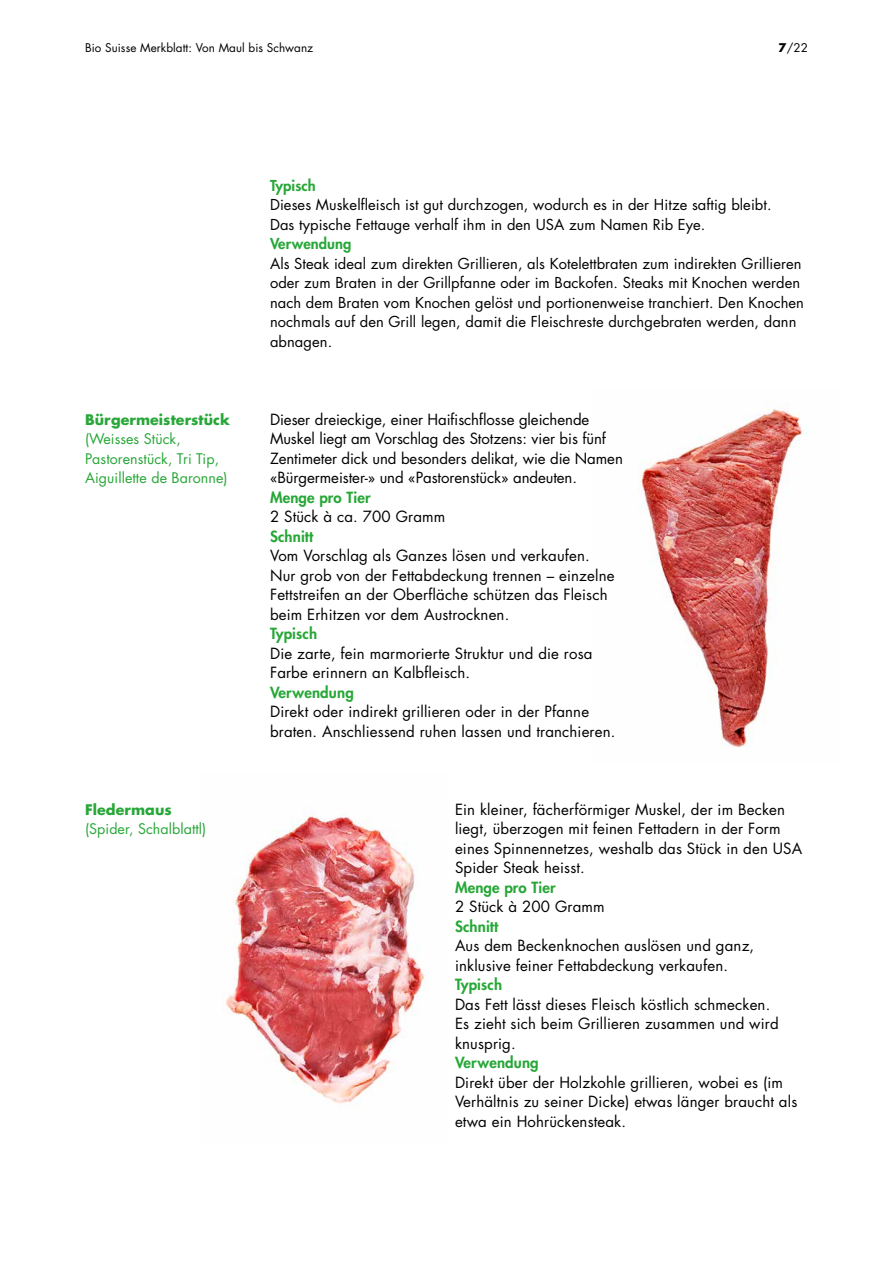
<style>
.page{position:relative;width:893px;height:1263px;background:#fff}
.page>*{position:absolute;margin:0;border:0;box-sizing:border-box;transform-origin:0 0}
.t1{font:15px/19.5px "Futura Std";letter-spacing:.01em;color:#000}
.t2{font:800 15px "Futura Std";letter-spacing:.01em;color:#27a737}
.t3{font:14.7px/19.5px "Futura Std";letter-spacing:.005em;color:#000}
.t4{font:800 14.7px "Futura Std";letter-spacing:.005em;color:#27a737}
.t5{font:14.25px/19.5px "Futura Std";letter-spacing:.005em;color:#27a737}
.t6{font:700 14.25px "Futura Std";letter-spacing:.005em;color:#27a737}
.t7{font:11.7px "Futura Std";letter-spacing:.005em;color:#000}
.s1{font-weight:700}
</style>
<div class="page">
<img style="left:638px;top:409px;width:168px;height:339px">
<img style="left:225px;top:807px;width:201px;height:300px">
<p class="t7" style="left:85px;top:40px;width:230px">Bio Suisse Merkblatt: Von Maul bis Schwanz</p>
<p class="t7" style="left:779px;top:40px;width:31px"><span class="s1">7</span>/22</p>
<p class="t6" style="left:85px;top:410px;width:146px">Bürgermeisterstück</p>
<p class="t5" style="left:85px;top:429px;width:144px">(Weisses Stück,<br>Pastorenstück, Tri Tip,<br>Aiguillette de Baronne)</p>
<p class="t6" style="left:85px;top:800px;width:88px">Fledermaus</p>
<p class="t5" style="left:85px;top:819px;width:123px">(Spider, Schalblattl)</p>
<p class="t4" style="left:270px;top:176px;width:47px">Typisch</p>
<p class="t3" style="left:270px;top:195px;width:503px">Dieses Muskelfleisch ist gut durchzogen, wodurch es in der Hitze saftig bleibt.<br>Das typische Fettauge verhalf ihm in den USA zum Namen Rib Eye.</p>
<p class="t4" style="left:270px;top:234px;width:83px">Verwendung</p>
<p class="t3" style="left:270px;top:254px;width:535px">Als Steak ideal zum direkten Grillieren, als Kotelettbraten zum indirekten Grillieren oder zum Braten in der Grillpfanne oder im Backofen. Steaks mit Knochen werden nach dem Braten vom Knochen gelöst und portionenweise tranchiert. Den Knochen nochmals auf den Grill legen, damit die Fleischreste durchgebraten werden, dann abnagen.</p>
<p class="t1" style="left:270px;top:409px;width:354px">Dieser dreieckige, einer Haifischflosse gleichende Muskel liegt am Vorschlag des Stotzens: vier bis fünf Zentimeter dick und besonders delikat, wie die Namen «Bürgermeister-» und «Pastorenstück» andeuten.</p>
<p class="t2" style="left:270px;top:487px;width:102px">Menge pro Tier</p>
<p class="t1" style="left:270px;top:507px;width:177px">2 Stück à ca. 700 Gramm</p>
<p class="t2" style="left:270px;top:526px;width:45px">Schnitt</p>
<p class="t1" style="left:270px;top:546px;width:346px">Vom Vorschlag als Ganzes lösen und verkaufen.<br>Nur grob von der Fettabdeckung trennen – einzelne Fettstreifen an der Oberfläche schützen das Fleisch beim Erhitzen vor dem Austrocknen.</p>
<p class="t2" style="left:270px;top:624px;width:49px">Typisch</p>
<p class="t1" style="left:270px;top:643px;width:324px">Die zarte, fein marmorierte Struktur und die rosa<br>Farbe erinnern an Kalbfleisch.</p>
<p class="t2" style="left:270px;top:682px;width:85px">Verwendung</p>
<p class="t1" style="left:270px;top:702px;width:347px">Direkt oder indirekt grillieren oder in der Pfanne braten. Anschliessend ruhen lassen und tranchieren.</p>
<p class="t1" style="left:455px;top:799px;width:349px">Ein kleiner, fächerförmiger Muskel, der im Becken liegt, überzogen mit feinen Fettadern in der Form eines Spinnennetzes, weshalb das Stück in den USA Spider Steak heisst.</p>
<p class="t2" style="left:455px;top:877px;width:102px">Menge pro Tier</p>
<p class="t1" style="left:455px;top:897px;width:151px">2 Stück à 200 Gramm</p>
<p class="t2" style="left:455px;top:916px;width:45px">Schnitt</p>
<p class="t1" style="left:455px;top:936px;width:301px">Aus dem Beckenknochen auslösen und ganz, inklusive feiner Fettabdeckung verkaufen.</p>
<p class="t2" style="left:455px;top:975px;width:49px">Typisch</p>
<p class="t1" style="left:455px;top:994px;width:325px">Das Fett lässt dieses Fleisch köstlich schmecken.<br>Es zieht sich beim Grillieren zusammen und wird knusprig.</p>
<p class="t2" style="left:455px;top:1053px;width:85px">Verwendung</p>
<p class="t1" style="left:455px;top:1072px;width:344px">Direkt über der Holzkohle grillieren, wobei es (im<br>Verhältnis zu seiner Dicke) etwas länger braucht als etwa ein Hohrückensteak.</p>
</div>
